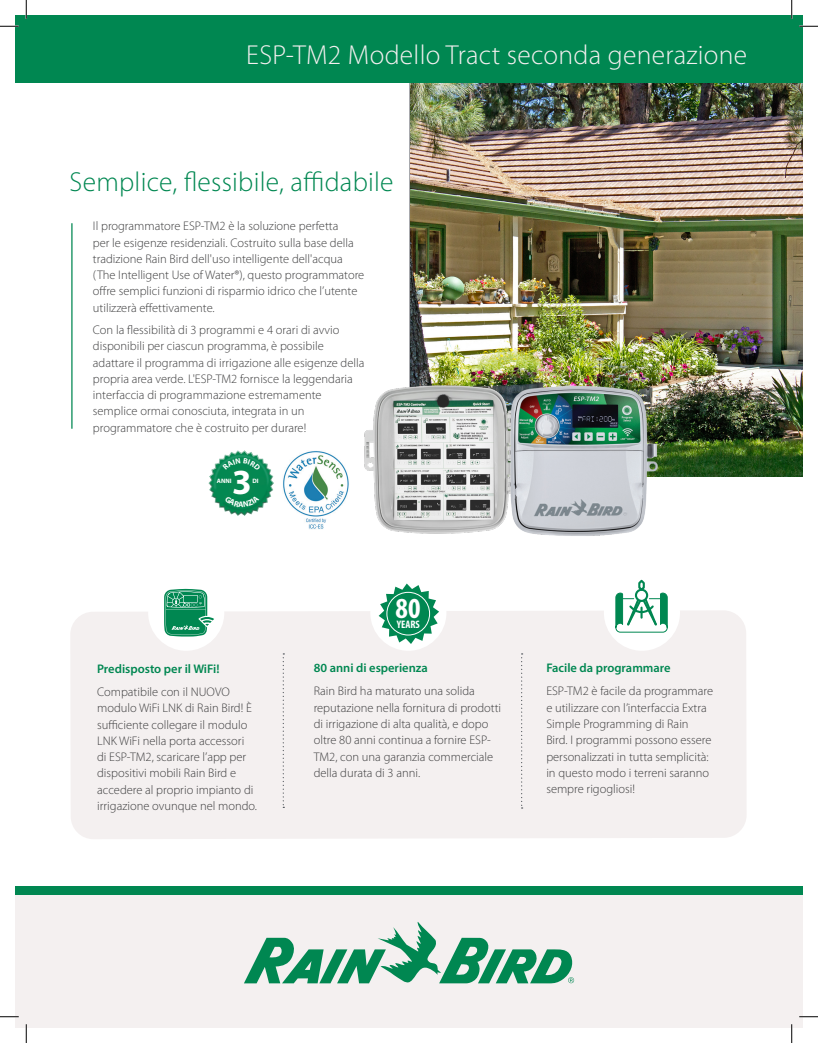
<style>
.page{position:relative;width:818px;height:1043px;background:#fff}
.page>*{position:absolute;margin:0;border:0;box-sizing:border-box;transform-origin:0 0}
.Warranty_No{font:700 35.38px "Myriad Pro";color:#fff}
.t1{font:700 condensed 29.25px "Myriad Pro";color:#fff}
.Superhero_Title{font:300 27.5px "Myriad Pro";letter-spacing:.01em;color:#f4f0f0}
.Superhero_Title-2{font:300 27.5px "Myriad Pro";letter-spacing:.01em;color:#008751}
.Body{font:300 12.5px/16.2px "Myriad Pro";color:#3e3e3f}
.t2{font:600 12.5px "Myriad Pro";color:#008751}
.t3{font:700 condensed 10.88px "Myriad Pro";color:#fff}
.Warranty{font:700 6.38px "Myriad Pro";color:#fff}
</style>
<div class="page">
<div style="left:15px;top:895px;width:787px;height:133px;background:#f4f0f0"></div>
<svg style="left:244px;top:922px;width:330px;height:62px"></svg>
<div style="left:15px;top:886px;width:787px;height:8px;background:#008751"></div>
<div style="left:70px;top:611px;width:676px;height:228px;background:#f4f0f0"></div>
<img style="left:410px;top:82px;width:392px;height:394px">
<svg style="left:283px;top:653px;width:1px;height:155px"></svg>
<svg style="left:521px;top:653px;width:1px;height:155px"></svg>
<hr style="left:71px;top:223px;width:1px;height:206px;background:#008751">
<div style="left:148px;top:574px;width:76px;height:76px;background:#fff;border-radius:50%"></div>
<div style="left:370px;top:574px;width:76px;height:76px;background:#fff;border-radius:50%"></div>
<div style="left:604px;top:574px;width:76px;height:76px;background:#fff;border-radius:50%"></div>
<img style="left:283px;top:451px;width:66px;height:78px">
<svg style="left:378px;top:583px;width:61px;height:61px"></svg>
<div style="left:386px;top:592px;width:44px;height:43px;border:1px solid #fff;border-radius:50%"></div>
<svg style="left:615px;top:579px;width:53px;height:54px"></svg>
<svg style="left:164px;top:589px;width:50px;height:47px;background:#48a982"></svg>
<img style="left:364px;top:385px;width:139px;height:149px">
<img style="left:503px;top:385px;width:157px;height:151px">
<img style="left:208px;top:450px;width:66px;height:66px">
<div style="left:15px;top:15px;width:787px;height:67px;background:#008751"></div>
<svg style="left:0;top:25px;width:19px;height:2px"></svg>
<svg style="left:799px;top:25px;width:19px;height:2px"></svg>
<svg style="left:0;top:1016px;width:19px;height:1px"></svg>
<svg style="left:799px;top:1015px;width:19px;height:2px"></svg>
<svg style="left:25px;top:0;width:2px;height:19px"></svg>
<svg style="left:25px;top:1024px;width:2px;height:18px"></svg>
<svg style="left:790px;top:0;width:2px;height:19px"></svg>
<svg style="left:791px;top:1024px;width:1px;height:18px"></svg>
<svg style="left:224px;top:495px;width:35px;height:12px"></svg>
<svg style="left:223px;top:458px;width:38px;height:12px"></svg>
<p class="Superhero_Title" style="left:246px;top:39px;width:502px">ESP-TM2 Modello Tract seconda generazione</p>
<p class="Superhero_Title-2" style="left:70px;top:166px;width:325px">Semplice, flessibile, affidabile</p>
<p class="Body" style="left:93px;top:218px;width:273px">Il programmatore ESP-TM2 è la soluzione perfetta<br>per le esigenze residenziali. Costruito sulla base della tradizione Rain Bird dell'uso intelligente dell'acqua (The Intelligent Use of Water®), questo programmatore offre semplici funzioni di risparmio idrico che l’utente utilizzerà effettivamente.</p>
<p class="Body" style="left:93px;top:322px;width:273px">Con la flessibilità di 3 programmi e 4 orari di avvio disponibili per ciascun programma, è possibile adattare il programma di irrigazione alle esigenze della propria area verde. L'ESP-TM2 fornisce la leggendaria interfaccia di programmazione estremamente semplice ormai conosciuta, integrata in un programmatore che è costruito per durare!</p>
<p class="Warranty_No" style="left:232px;top:458px;width:21px">3</p>
<p class="Warranty" style="left:217px;top:477px;width:16px">ANNI</p>
<p class="Warranty" style="left:252px;top:477px;width:8px">DI</p>
<p class="t2" style="left:97px;top:660px;width:124px">Predisposto per il WiFi!</p>
<p class="Body" style="left:97px;top:683px;width:161px">Compatibile con il NUOVO modulo WiFi LNK di Rain Bird! È sufficiente collegare il modulo<br>LNK WiFi nella porta accessori<br>di ESP-TM2, scaricare l’app per dispositivi mobili Rain Bird e accedere al proprio impianto di irrigazione ovunque nel mondo.</p>
<p class="t1" style="left:395px;top:589px;width:26px">80</p>
<p class="t3" style="left:397px;top:617px;width:25px">YEARS</p>
<p class="t2" style="left:314px;top:659px;width:116px">80 anni di esperienza</p>
<p class="Body" style="left:314px;top:683px;width:189px">Rain Bird ha maturato una solida reputazione nella fornitura di prodotti di irrigazione di alta qualità, e dopo oltre 80 anni continua a fornire ESP-TM2, con una garanzia commerciale della durata di 3 anni.</p>
<p class="t2" style="left:546px;top:659px;width:126px">Facile da programmare</p>
<p class="Body" style="left:546px;top:683px;width:168px">ESP-TM2 è facile da programmare e utilizzare con l’interfaccia Extra<br>Simple Programming di Rain<br>Bird. I programmi possono essere personalizzati in tutta semplicità: in questo modo i terreni saranno sempre rigogliosi!</p>
</div>
